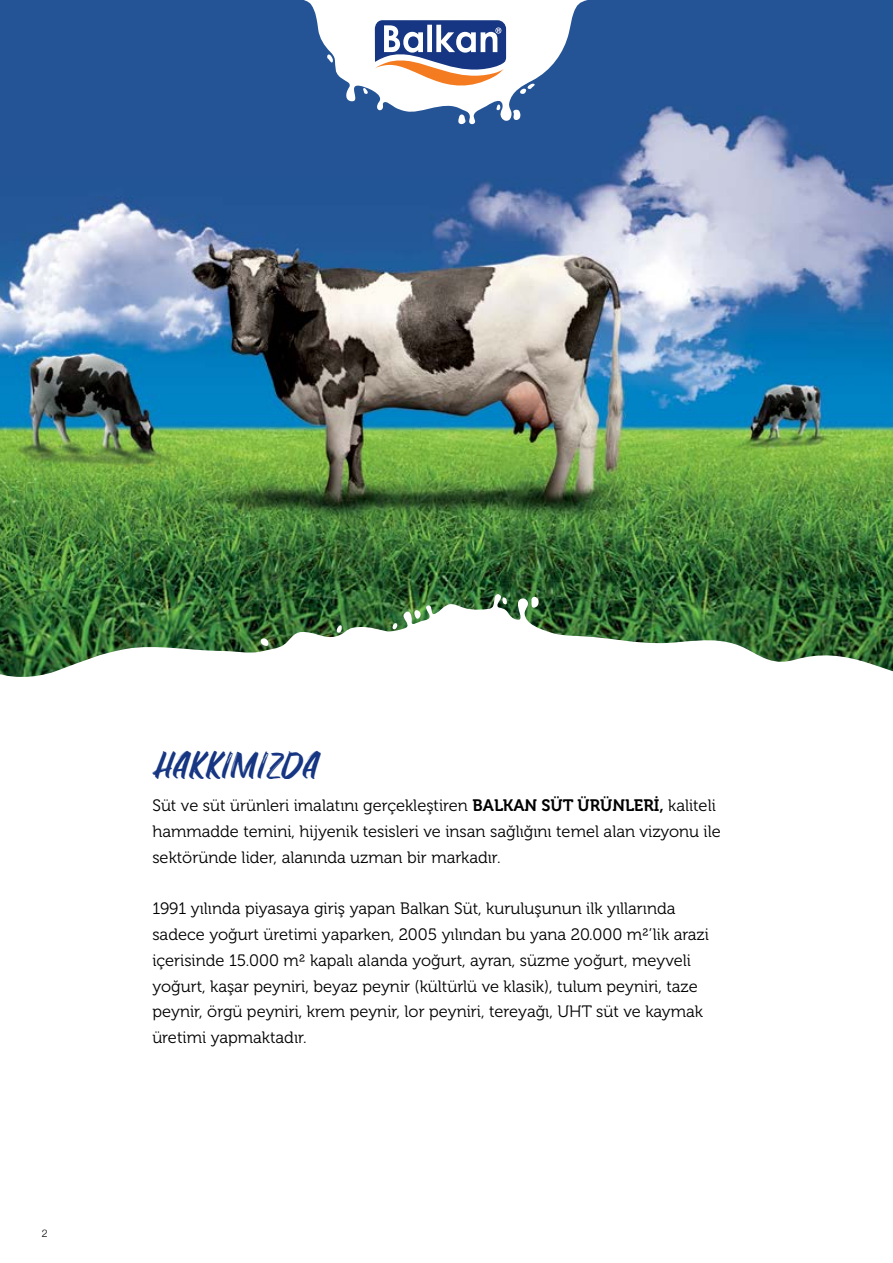
<style>
.page{position:relative;width:893px;height:1263px;background:#fff}
.page>*{position:absolute;margin:0;border:0;box-sizing:border-box;transform-origin:0 0}
.t1{font:29.7px "Fontania";letter-spacing:.04em;color:#163683}
.t2{font:16.5px/25.8px "Museo 300";color:#000}
.t3{font:300 10.5px "Helvetica Neue";color:#000}
.s1{font-family:"Museo 700"}
</style>
<div class="page">
<img style="left:0;top:0;width:893px;height:594px">
<svg style="left:0;top:594px;width:893px;height:83px"></svg>
<svg style="left:531px;top:596px;width:8px;height:13px"></svg>
<svg style="left:502px;top:595px;width:6px;height:11px"></svg>
<svg style="left:414px;top:610px;width:7px;height:9px"></svg>
<svg style="left:392px;top:623px;width:5px;height:6px"></svg>
<svg style="left:337px;top:625px;width:5px;height:8px"></svg>
<svg style="left:261px;top:638px;width:8px;height:8px"></svg>
<svg style="left:296px;top:0;width:299px;height:125px"></svg>
<p class="t3" style="left:42px;top:1227px;width:7px">2</p>
<h1 class="t1" style="left:152px;top:751px;width:167px">HÅKKÏMÏZDÅ</h1>
<p class="t2" style="left:152px;top:793px;width:570px">Süt ve süt ürünleri imalatını gerçekleştiren <span class="s1">BALKAN SÜT ÜRÜNLERİ,</span> kaliteli hammadde temini, hijyenik tesisleri ve insan sağlığını temel alan vizyonu ile sektöründe lider, alanında uzman bir markadır.</p>
<p class="t2" style="left:152px;top:896px;width:558px">1991 yılında piyasaya giriş yapan Balkan Süt, kuruluşunun ilk yıllarında sadece yoğurt üretimi yaparken, 2005 yılından bu yana 20.000 m²’lik arazi içerisinde 15.000 m² kapalı alanda yoğurt, ayran, süzme yoğurt, meyveli yoğurt, kaşar peyniri, beyaz peynir (kültürlü ve klasik), tulum peyniri, taze peynir, örgü peyniri, krem peynir, lor peyniri, tereyağı, UHT süt ve kaymak üretimi yapmaktadır.</p>
</div>
